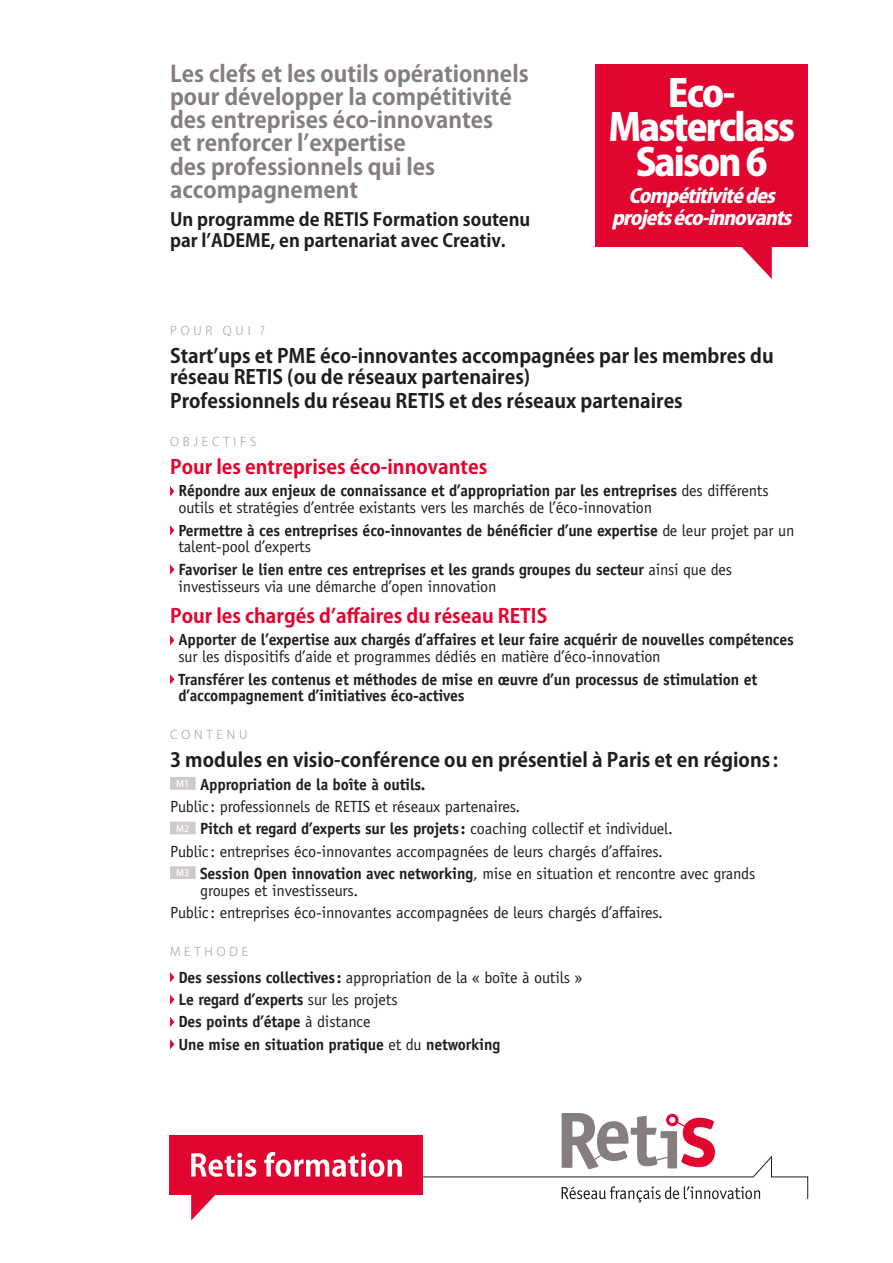
<style>
.page{position:relative;width:893px;height:1263px;background:#fff}
.page>*{position:absolute;margin:0;border:0;box-sizing:border-box;transform-origin:0 0}
.Titre_Bulle_1{font:800 37.5px/34.5px "Koz Go Pro";letter-spacing:-.05em;color:#fff;text-align:center}
.TITRE_1{font:700 22.5px/23.2px "Koz Go Pro";color:#867d7e}
.Titre_B1{font:700 19.5px/21px "Koz Go Pro";color:#211e22}
.Titre_B_R2{font:700 19.5px "Koz Go Pro";color:#e2052f}
.Titre_Bulle_2{font:italic 800 19.5px/22.5px "Koz Go Pro";color:#fff;text-align:center}
.Titre_B1-2{font:700 19.5px "Koz Go Pro";color:#e2052f}
.TITRE_2{font:700 18px/20.2px "Koz Go Pro";color:#211e22}
.Texte_R1{font:700 16.2px/16.8px "Officina Sans";letter-spacing:-.01em;color:#211e22}
.Texte_R1-2{font:16.2px/16.8px "Officina Sans";letter-spacing:-.01em;color:#211e22}
.INFORMATIONS{font:300 12px "Koz Go Pro";letter-spacing:.32em;color:#a49c9d}
.t1{font:500 9.15px "Koz Go Pro";color:#fff}
.s1{font-weight:700}
.s2{font-weight:400}
</style>
<div class="page">
<div style="left:170px;top:1135px;width:253px;height:60px;background:#e2052f"></div>
<svg style="left:191px;top:1113px;width:617px;height:107px"></svg>
<svg style="left:170px;top:486px;width:4px;height:10px"></svg>
<svg style="left:170px;top:525px;width:4px;height:11px"></svg>
<svg style="left:170px;top:564px;width:4px;height:11px"></svg>
<svg style="left:170px;top:635px;width:4px;height:10px"></svg>
<svg style="left:170px;top:674px;width:4px;height:11px"></svg>
<div style="left:170px;top:777px;width:26px;height:13px;background:#cecaca"></div>
<div style="left:170px;top:822px;width:26px;height:12px;background:#cecaca"></div>
<div style="left:170px;top:866px;width:26px;height:13px;background:#cecaca"></div>
<svg style="left:170px;top:972px;width:4px;height:10px"></svg>
<svg style="left:170px;top:994px;width:4px;height:11px"></svg>
<svg style="left:170px;top:1017px;width:4px;height:10px"></svg>
<svg style="left:170px;top:1039px;width:4px;height:10px"></svg>
<svg style="left:741px;top:247px;width:31px;height:32px"></svg>
<div style="left:595px;top:64px;width:213px;height:183px;background:#e2052f"></div>
<p class="TITRE_1" style="left:170px;top:63px;width:360px">Les clefs et les outils opérationnels pour développer la compétitivité des entreprises éco-innovantes<br>et renforcer l’expertise<br>des professionnels qui les accompagnement</p>
<p class="TITRE_2" style="left:170px;top:211px;width:362px">Un programme de RETIS Formation soutenu par l’ADEME, en partenariat avec Creativ.</p>
<p class="Titre_Bulle_1" style="left:608px;top:78px;width:188px">Eco-<br>Masterclass<br>Saison 6</p>
<p class="Titre_Bulle_2" style="left:612px;top:185px;width:187px">Compétitivitédes projetséco-innovants</p>
<p class="INFORMATIONS" style="left:170px;top:323px;width:96px">POUR QUI ?</p>
<p class="Titre_B1" style="left:170px;top:347px;width:605px">Start’ups et PME éco-innovantes accompagnées par les membres du réseau RETIS (ou de réseaux partenaires)</p>
<p class="Titre_B1" style="left:170px;top:392px;width:514px">Professionnels du réseau RETIS et des réseaux partenaires</p>
<p class="INFORMATIONS" style="left:170px;top:434px;width:88px">OBJECTIFS</p>
<p class="Titre_B1-2" style="left:170px;top:454px;width:319px">Pour les entreprises éco-innovantes</p>
<p class="Texte_R1-2" style="left:178px;top:483px;width:592px"><span class="s1">Répondre aux enjeux de connaissance et d’appropriation par les entreprises</span> des différents outils et stratégies d’entrée existants vers les marchés de l’éco-innovation</p>
<p class="Texte_R1" style="left:178px;top:521px;width:617px">Permettre à ces entreprises éco-innovantes de bénéficier d’une expertise <span class="s2">de leur projet par un talent-pool d’experts</span></p>
<p class="Texte_R1" style="left:178px;top:561px;width:555px">Favoriser le lien entre ces entreprises et les grands groupes du secteur <span class="s2">ainsi que des investisseurs via une démarche d’open innovation</span></p>
<p class="Titre_B_R2" style="left:170px;top:603px;width:379px">Pour les chargés d’affaires du réseau RETIS</p>
<p class="Texte_R1" style="left:178px;top:631px;width:617px">Apporter de l’expertise aux chargés d’affaires et leur faire acquérir de nouvelles compétences <span class="s2">sur les dispositifs d’aide et programmes dédiés en matière d’éco-innovation</span></p>
<p class="Texte_R1" style="left:178px;top:670px;width:580px">Transférer les contenus et méthodes de mise en œuvre d’un processus de stimulation et d’accompagnement d’initiatives éco-actives</p>
<p class="INFORMATIONS" style="left:170px;top:727px;width:79px">CONTENU</p>
<p class="Titre_B1" style="left:170px;top:751px;width:609px">3 modules en visio-conférence ou en présentiel à Paris et en régions :</p>
<p class="t1" style="left:176px;top:778px;width:15px">M1</p>
<p class="Texte_R1" style="left:200px;top:776px;width:227px">Appropriation de la boîte à outils.</p>
<p class="Texte_R1-2" style="left:170px;top:798px;width:352px">Public: professionnels de RETIS et réseaux partenaires.</p>
<p class="t1" style="left:176px;top:822px;width:15px">M2</p>
<p class="Texte_R1" style="left:200px;top:820px;width:474px">Pitch et regard d’experts sur les projets: <span class="s2">coaching collectif et individuel.</span></p>
<p class="Texte_R1-2" style="left:170px;top:843px;width:494px">Public: entreprises éco-innovantes accompagnées de leurs chargés d’affaires.</p>
<p class="t1" style="left:176px;top:867px;width:15px">M3</p>
<p class="Texte_R1-2" style="left:200px;top:865px;width:557px"><span class="s1">Session Open innovation avec networking</span>, mise en situation et rencontre avec grands groupes et investisseurs.</p>
<p class="Texte_R1-2" style="left:170px;top:904px;width:494px">Public: entreprises éco-innovantes accompagnées de leurs chargés d’affaires.</p>
<p class="INFORMATIONS" style="left:170px;top:944px;width:80px">METHODE</p>
<p class="Texte_R1-2" style="left:178px;top:969px;width:405px"><span class="s1">Des sessions collectives:</span> appropriation de la « boîte à outils »</p>
<p class="Texte_R1" style="left:178px;top:991px;width:221px">Le regard d’experts <span class="s2">sur les projets</span></p>
<p class="Texte_R1" style="left:178px;top:1013px;width:194px">Des points d’étape <span class="s2">à distance</span></p>
<p class="Texte_R1" style="left:178px;top:1035px;width:323px">Une mise en situation pratique <span class="s2">et du</span> networking</p>
</div>
